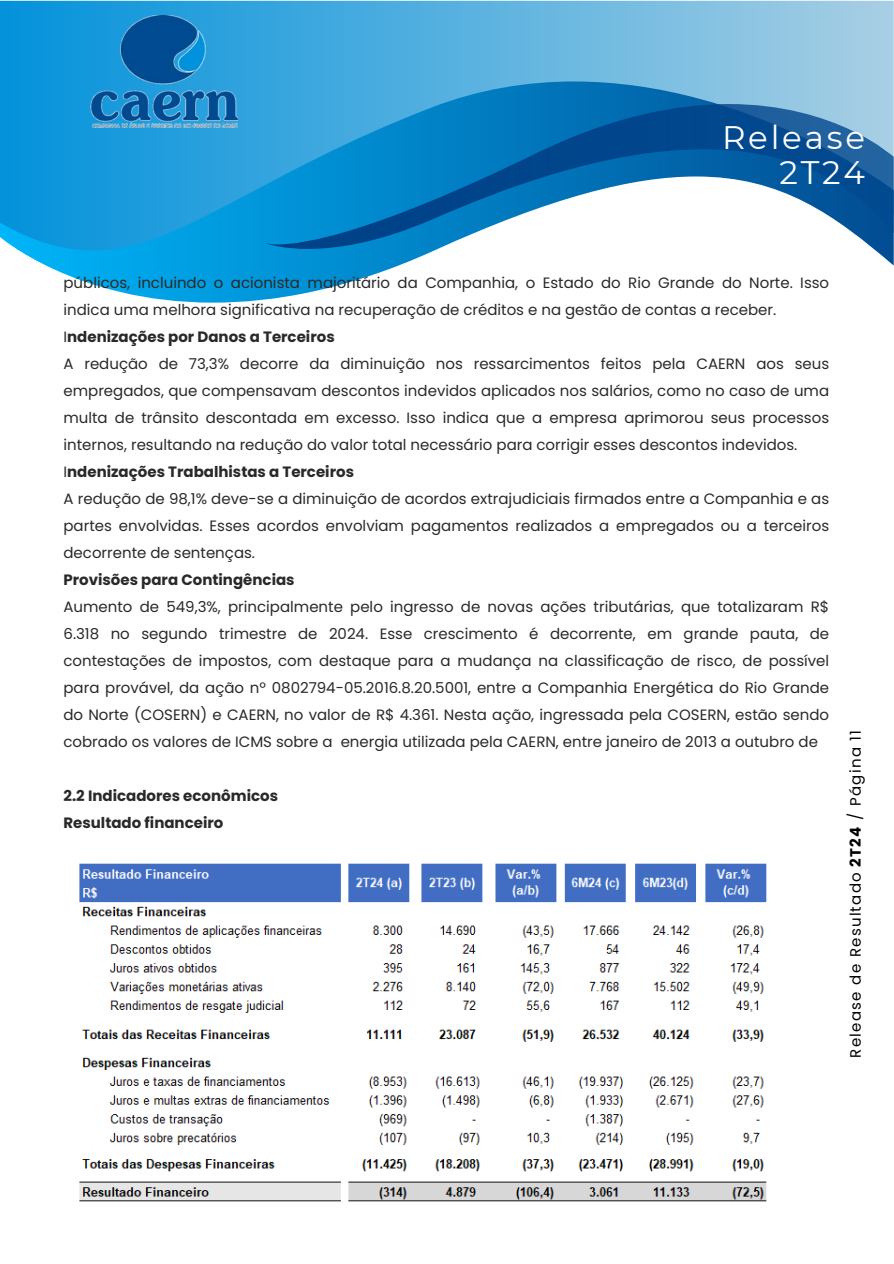
<style>
.page{position:relative;width:894px;height:1264px;background:#fff}
.page>*{position:absolute;margin:0;border:0;box-sizing:border-box;transform-origin:0 0}
.t1{font:32.55px/34.8px "Montserrat";letter-spacing:.085em;color:#fff;text-align:right}
.t2{font:15px/27px "Poppins";color:#292929;text-align:justify}
.t3{font:700 15px/27px "Poppins";color:#292929}
.t4{font:15px "Poppins";letter-spacing:.085em;color:#000}
.s1{font-weight:400}
.s2{font-weight:700}
</style>
<div class="page">
<svg style="left:0;top:1px;width:893px;height:80px;background:#5db3df"></svg>
<svg style="left:0;top:81px;width:893px;height:221px"></svg>
<svg style="left:261px;top:104px;width:632px;height:145px"></svg>
<img style="left:89px;top:16px;width:149px;height:111px">
<img style="left:79px;top:863px;width:688px;height:339px">
<p class="t1" style="left:721px;top:120px;width:144px">Release<br>2T24</p>
<p class="t2" style="left:63px;top:269px;width:767px">públicos, incluindo o acionista majoritário da Companhia, o Estado do Rio Grande do Norte. Isso indica uma melhora significativa na recuperação de créditos e na gestão de contas a receber.</p>
<p class="t3" style="left:63px;top:323px;width:272px"><span class="s1">I</span>ndenizações por Danos a Terceiros</p>
<p class="t2" style="left:63px;top:350px;width:767px">A redução de 73,3% decorre da diminuição nos ressarcimentos feitos pela CAERN aos seus empregados, que compensavam descontos indevidos aplicados nos salários, como no caso de uma multa de trânsito descontada em excesso. Isso indica que a empresa aprimorou seus processos internos, resultando na redução do valor total necessário para corrigir esses descontos indevidos.</p>
<h1 class="t3" style="left:63px;top:458px;width:292px"><span class="s1">I</span>ndenizações Trabalhistas a Terceiros</h1>
<p class="t2" style="left:63px;top:485px;width:767px">A redução de 98,1% deve-se a diminuição de acordos extrajudiciais firmados entre a Companhia e as partes envolvidas. Esses acordos envolviam pagamentos realizados a empregados ou a terceiros decorrente de sentenças.</p>
<p class="t3" style="left:63px;top:566px;width:232px">Provisões para Contingências</p>
<p class="t2" style="left:63px;top:593px;width:767px">Aumento de 549,3%, principalmente pelo ingresso de novas ações tributárias, que totalizaram R$ 6.318 no segundo trimestre de 2024. Esse crescimento é decorrente, em grande pauta, de contestações de impostos, com destaque para a mudança na classificação de risco, de possível para provável, da ação nº 0802794-05.2016.8.20.5001, entre a Companhia Energética do Rio Grande do Norte (COSERN) e CAERN, no valor de R$ 4.361. Nesta ação, ingressada pela COSERN, estão sendo cobrado os valores de ICMS sobre a energia utilizada pela CAERN, entre janeiro de 2013 a outubro de</p>
<p class="t3" style="left:63px;top:782px;width:216px">2.2 Indicadores econômicos<br>Resultado financeiro</p>
<p class="t4" style="left:844px;top:1057px;width:329px;rotate:-90deg">Release de Resultado <span class="s2">2T24</span> / Página 11</p>
</div>
